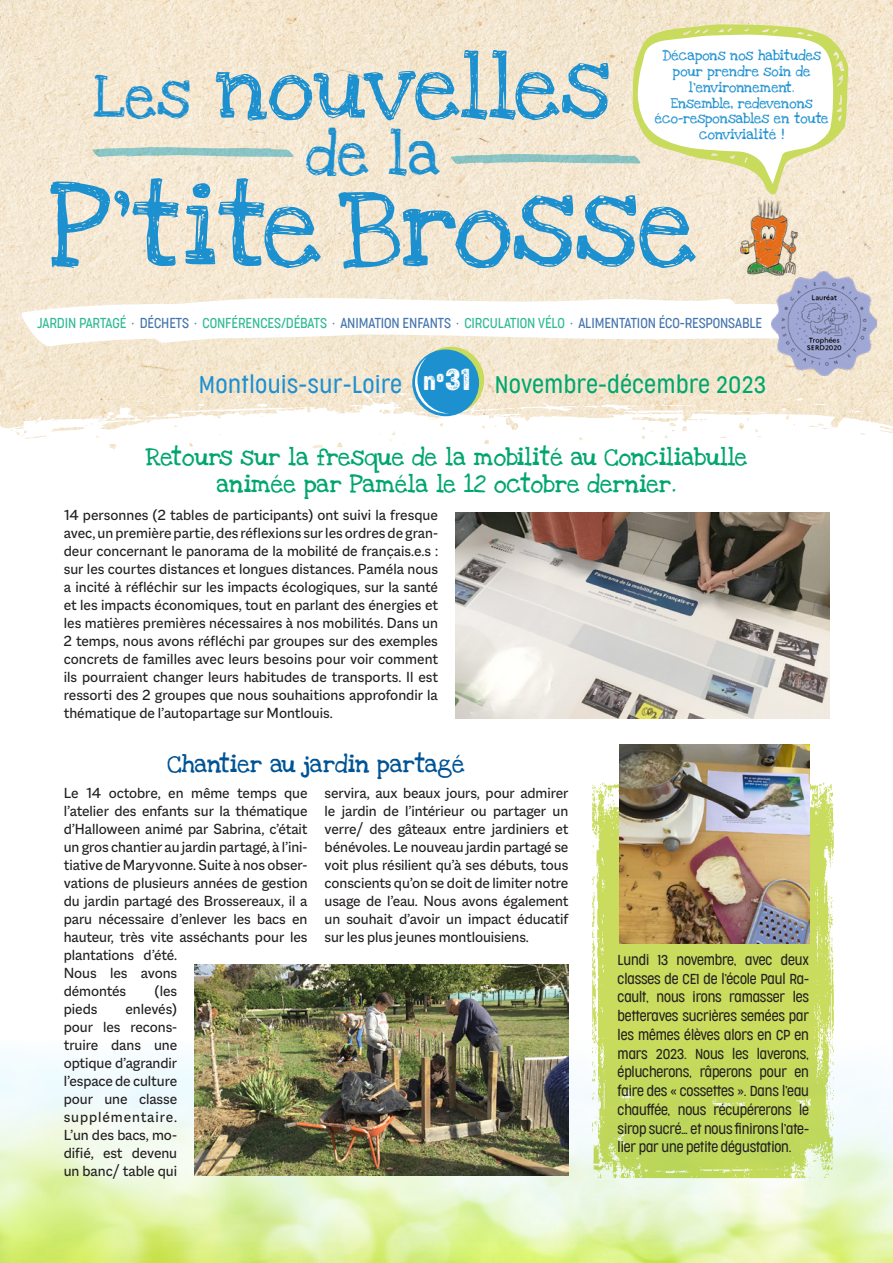
<style>
.page{position:relative;width:893px;height:1263px;background:#fff}
.page>*{position:absolute;margin:0;border:0;box-sizing:border-box;transform-origin:0 0}
.t1{font:84px "Love Ya Like A Sister";color:#1d90d0}
.t2{font:66px "Love Ya Like A Sister";color:#1d90d0}
.t3{font:45px "Love Ya Like A Sister";color:#1d90d0}
.t4{font:300 22.5px "Cocogoose Condensed";letter-spacing:.03em;color:#00a66e}
.t5{font:300 22.5px "Cocogoose Condensed";letter-spacing:.03em;color:#1d90d0}
.t6{font:21.75px "Cocogoose Condensed Letterpress";color:#fff}
.t7{font:18px/27px "Love Ya Like A Sister Solid";color:#00a66e;text-align:center}
.t8{font:18px "Love Ya Like A Sister Solid";color:#005495}
.t9{font:15.75px/18px "Macklin Sans";letter-spacing:-.005em;color:#231f20;text-align:justify}
.Courant_2{font:300 13.5px/18.8px "Cocogoose Condensed";letter-spacing:-.01em;color:#231f20;text-align:justify}
.t10{font:300 13.5px "Cocogoose Condensed";letter-spacing:-.005em;color:#4575ae}
.t11{font:10.5px/15.8px "Love Ya Like A Sister";color:#1d90d0;text-align:center}
.s1{font-size:45px}
.s2{color:#30ba93}
.s3{font-size:28.35px}
</style>
<div class="page">
<img style="left:0;top:0;width:893px;height:391px">
<svg style="left:0;top:391px;width:893px;height:188px"></svg>
<svg style="left:349px;top:406px;width:8px;height:7px"></svg>
<svg style="left:375px;top:392px;width:10px;height:9px"></svg>
<svg style="left:110px;top:393px;width:201px;height:29px"></svg>
<img style="left:0;top:964px;width:893px;height:299px">
<img style="left:729px;top:195px;width:81px;height:87px">
<svg style="left:17px;top:289px;width:754px;height:58px"></svg>
<svg style="left:92px;top:145px;width:203px;height:12px;background:#b0d0c9"></svg>
<svg style="left:450px;top:24px;width:399px;height:170px"></svg>
<div style="left:417px;top:347px;width:67px;height:66px;background:#c8db5c;border-radius:50%"></div>
<div style="left:412px;top:349px;width:67px;height:67px;background:#1d90d0;border-radius:50%"></div>
<svg style="left:394px;top:357px;width:261px;height:62px"></svg>
<img style="left:771px;top:271px;width:105px;height:105px">
<img style="left:455px;top:512px;width:374px;height:207px">
<img style="left:194px;top:965px;width:374px;height:210px">
<img style="left:586px;top:775px;width:255px;height:410px">
<img style="left:619px;top:745px;width:190px;height:198px">
<p class="t11" style="left:662px;top:48px;width:160px">Décapons nos habitudes pour prendre soin de l’environnement.</p>
<p class="t11" style="left:655px;top:95px;width:175px">Ensemble, redevenons éco-responsables en toute convivialité !</p>
<p class="t2" style="left:94px;top:33px;width:518px"><span class="s1">Les</span> nouvelles</p>
<p class="t3" style="left:306px;top:117px;width:136px">de la</p>
<p class="t1" style="left:50px;top:157px;width:649px">P’tite Brosse</p>
<p class="t10" style="left:37px;top:314px;width:726px"><span class="s2">JARDIN PARTAGÉ</span> • DÉCHETS • <span class="s2">CONFÉRENCES/DÉBATS</span> • ANIMATION ENFANTS • <span class="s2">CIRCULATION VÉLO</span> • ALIMENTATION ÉCO-RESPONSABLE</p>
<p class="t5" style="left:199px;top:369px;width:205px">Montlouis-sur-Loire</p>
<p class="t6" style="left:423px;top:367px;width:49px">n°<span class="s3">31</span></p>
<p class="t4" style="left:495px;top:369px;width:273px">Novembre-décembre 2023</p>
<p class="t7" style="left:145px;top:444px;width:604px">Retours sur la fresque de la mobilité au Conciliabulle animée par Paméla le 12 octobre dernier.</p>
<p class="t9" style="left:64px;top:505px;width:376px">14 personnes (2 tables de participants) ont suivi la fresque avec, un première partie, des réflexions sur les ordres de gran&shy;deur concernant le panorama de la mobilité de français.e.s : sur les courtes distances et longues distances. Paméla nous a incité à réfléchir sur les impacts écologiques, sur la santé et les impacts économiques, tout en parlant des énergies et les matières premières nécessaires à nos mobilités. Dans un 2 temps, nous avons réfléchi par groupes sur des exemples concrets de familles avec leurs besoins pour voir comment ils pourraient changer leurs habitudes de transports. Il est ressorti des 2 groupes que nous souhaitions approfondir la thématique de l’autopartage sur Montlouis.</p>
<p class="t8" style="left:167px;top:749px;width:299px">Chantier au jardin partagé</p>
<p class="t9" style="left:64px;top:784px;width:245px;text-align:left">Le 14 octobre, en même temps que l’atelier des enfants sur la thématique d’Halloween animé par Sabrina, c’était un gros chantier au jardin partagé, à l’ini&shy;tiative de Maryvonne. Suite à nos obser&shy;vations de plusieurs années de gestion du jardin partagé des Brossereaux, il a paru nécessaire d’enlever les bacs en hauteur, très vite asséchants pour les plantations d’été.<br>Nous les avons<br>démontés</p>
<p class="t9" style="left:155px;top:982px;width:24px">(les</p>
<p class="t9" style="left:64px;top:1000px;width:115px;text-indent:62px">enlevés) pour les recons&shy;truire dans une optique d’agrandir l’espace de culture pour une classe supplémentaire.<br>L’un des bacs, mo&shy;difié, est devenu un banc/ table qui</p>
<p class="t9" style="left:64px;top:1000px;width:35px">pieds</p>
<p class="t9" style="left:325px;top:784px;width:245px">servira, aux beaux jours, pour admirer le jardin de l’intérieur ou partager un verre/ des gâteaux entre jardiniers et bénévoles. Le nouveau jardin partagé se voit plus résilient qu’à ses débuts, tous conscients qu’on se doit de limiter notre usage de l’eau. Nous avons également un souhait d’avoir un impact éducatif sur les plus jeunes montlouisiens.</p>
<p class="Courant_2" style="left:618px;top:950px;width:193px">Lundi 13 novembre, avec deux classes de CE1 de l’école Paul Ra&shy;cault, nous irons ramasser les betteraves sucrières semées par les mêmes élèves alors en CP en mars 2023. Nous les laverons, éplucherons, râperons pour en faire des « cossettes ». Dans l’eau chauffée, nous récupérerons le sirop sucré… et nous finirons l’ate&shy;lier par une petite dégustation.</p>
</div>
